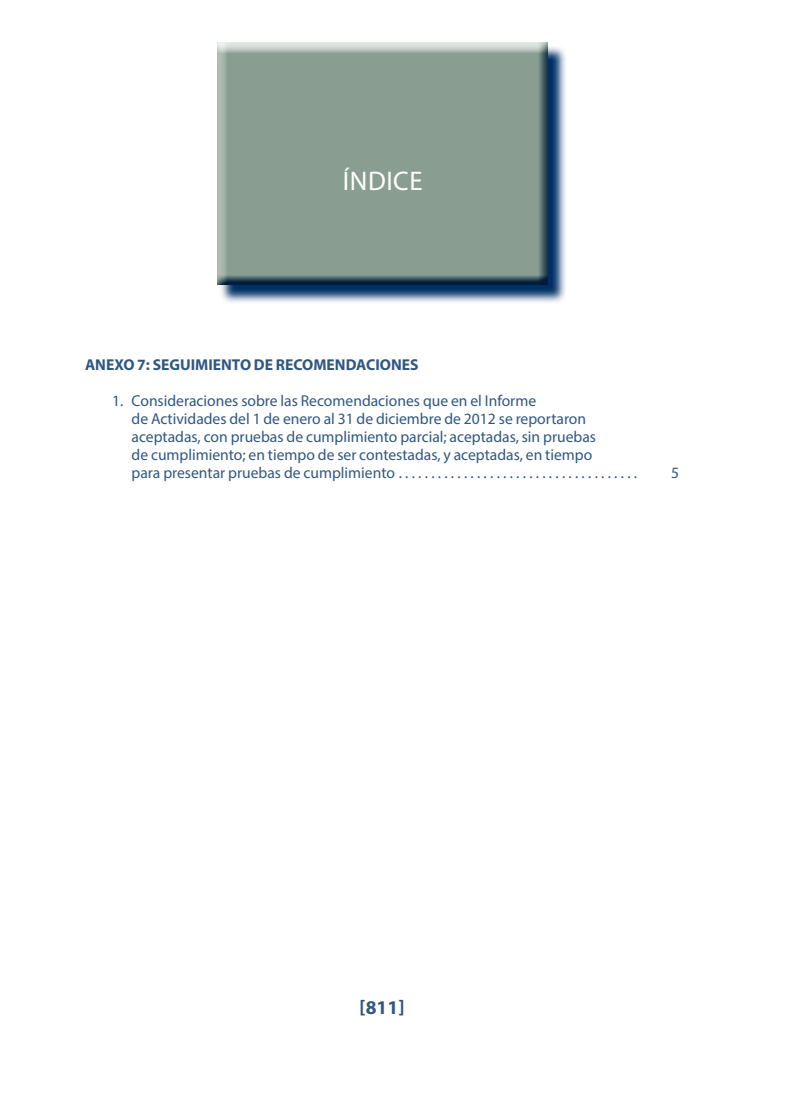
<style>
.page{position:relative;width:808px;height:1106px;background:#fff}
.page>*{position:absolute;margin:0;border:0;box-sizing:border-box;transform-origin:0 0}
.t1{font:27px "Myriad Pro";letter-spacing:.02em;color:#fff}
.t2{font:700 19.5px "Myriad Pro";color:#305782}
.t3{font:15.75px/18px "Myriad Pro";color:#305782}
.t4{font:700 15.75px "Myriad Pro";color:#305782}
</style>
<div class="page">
<svg style="left:221px;top:47px;width:345px;height:255px"></svg>
<svg style="left:217px;top:43px;width:332px;height:244px;fill:#899e91"></svg>
<h2 class="t1" style="left:343px;top:165px;width:81px">ÍNDICE</h2>
<h5 class="t4" style="left:85px;top:354px;width:335px">ANEXO 7: SEGUIMIENTO DE RECOMENDACIONES</h5>
<p class="t3" style="left:132px;top:391px;width:507px;text-indent:-19px">1. Consideraciones sobre las Recomendaciones que en el Informe<br>de Actividades del 1 de enero al 31 de diciembre de 2012 se reportaron aceptadas, con pruebas de cumplimiento parcial; aceptadas, sin pruebas<br>de cumplimiento; en tiempo de ser contestadas, y aceptadas, en tiempo<br>para presentar pruebas de cumplimiento .....................................</p>
<p class="t3" style="left:671px;top:463px;width:9px">5</p>
<p class="t2" style="left:359px;top:995px;width:47px">[811]</p>
</div>
